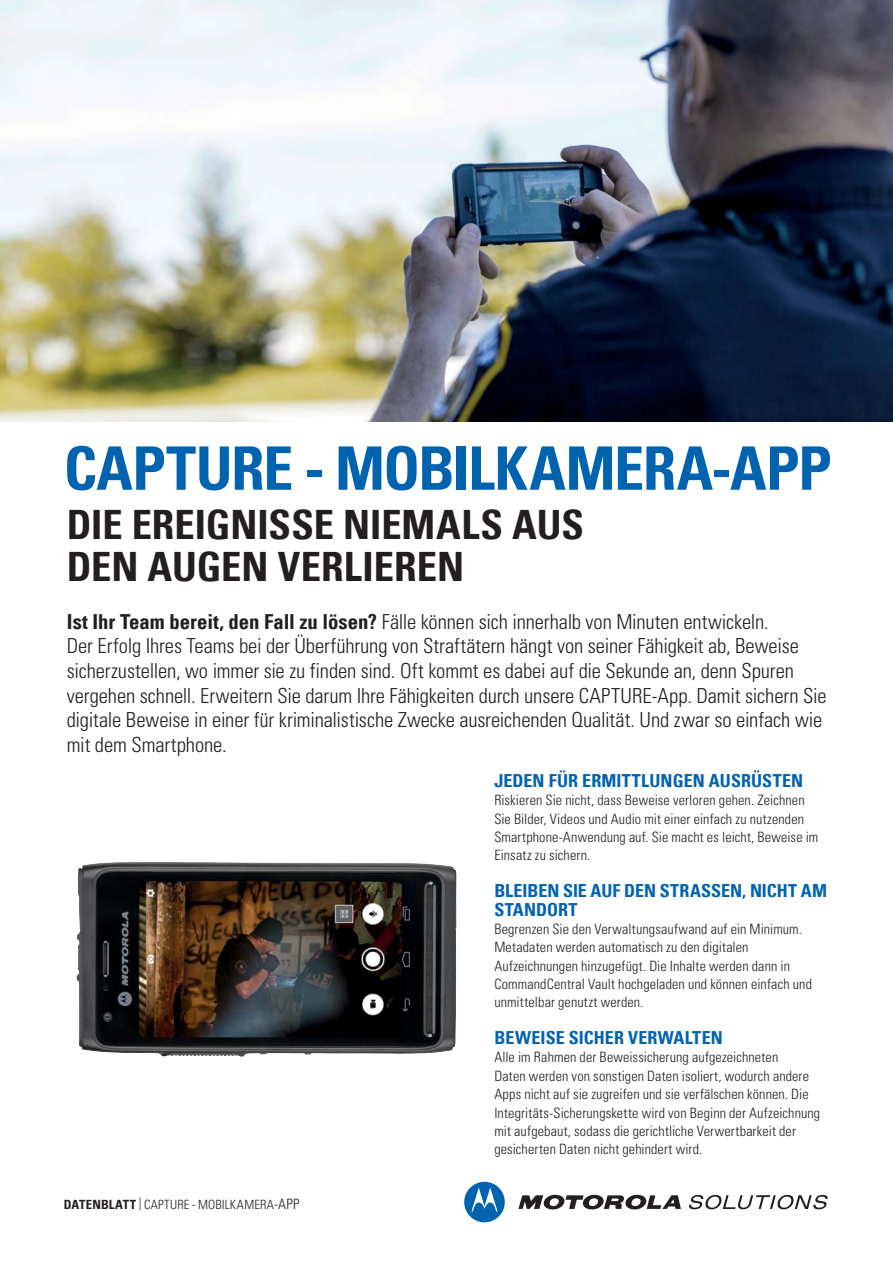
<style>
.page{position:relative;width:893px;height:1263px;background:#fff}
.page>*{position:absolute;margin:0;border:0;box-sizing:border-box;transform-origin:0 0}
.t1{font:700 condensed 60px "Univers LT";letter-spacing:-.015em;color:#0063b0}
.t2{font:700 condensed 40.5px/42px "Univers LT";color:#231f20}
.t3{font:300 condensed 20.7px/24.8px "Univers";letter-spacing:-.005em;color:#231f20}
.t4{font:700 condensed 18px/18.3px "Univers LT";letter-spacing:.005em;color:#0063b0}
.t5{font:300 condensed 14.25px/18.3px "Univers";letter-spacing:.01em;color:#231f20}
.t6{font:300 condensed 12.75px "Univers";letter-spacing:.015em;color:#231f20}
.s1{font-family:"Univers LT";font-weight:700}
.s2{font-size:14.25px}
</style>
<div class="page">
<img style="left:0;top:0;width:893px;height:421px">
<svg style="left:518px;top:1195px;width:163px;height:15px"></svg>
<svg style="left:464px;top:1182px;width:41px;height:40px"></svg>
<svg style="left:689px;top:1195px;width:139px;height:14px"></svg>
<img style="left:76px;top:862px;width:381px;height:195px">
<h1 class="t1" style="left:64px;top:432px;width:769px">CAPTURE - MOBILKAMERA-APP</h1>
<h2 class="t2" style="left:67px;top:504px;width:519px">DIE EREIGNISSE NIEMALS AUS<br>DEN AUGEN VERLIEREN</h2>
<p class="t3" style="left:67px;top:611px;width:761px"><span class="s1">Ist Ihr Team bereit, den Fall zu lösen?</span> Fälle können sich innerhalb von Minuten entwickeln.<br>Der Erfolg Ihres Teams bei der Überführung von Straftätern hängt von seiner Fähigkeit ab, Beweise sicherzustellen, wo immer sie zu finden sind. Oft kommt es dabei auf die Sekunde an, denn Spuren vergehen schnell. Erweitern Sie darum Ihre Fähigkeiten durch unsere CAPTURE-App. Damit sichern Sie digitale Beweise in einer für kriminalistische Zwecke ausreichenden Qualität. Und zwar so einfach wie mit dem Smartphone.</p>
<p class="t6" style="left:64px;top:1199px;width:237px"><span class="s1">DATENBLATT</span> | CAPTURE - MOBILKAMERA<span class="s2">-APP</span></p>
<p class="t4" style="left:494px;top:771px;width:310px">JEDEN FÜR ERMITTLUNGEN AUSRÜSTEN</p>
<p class="t5" style="left:494px;top:793px;width:326px">Riskieren Sie nicht, dass Beweise verloren gehen. Zeichnen Sie Bilder, Videos und Audio mit einer einfach zu nutzenden Smartphone-Anwendung auf. Sie macht es leicht, Beweise im Einsatz zu sichern.</p>
<p class="t4" style="left:494px;top:882px;width:334px">BLEIBEN SIE AUF DEN STRASSEN, NICHT AM<br>STANDORT</p>
<p class="t5" style="left:494px;top:921px;width:319px">Begrenzen Sie den Verwaltungsaufwand auf ein Minimum.<br>Metadaten werden automatisch zu den digitalen Aufzeichnungen hinzugefügt. Die Inhalte werden dann in CommandCentral Vault hochgeladen und können einfach und unmittelbar genutzt werden.</p>
<p class="t4" style="left:494px;top:1029px;width:230px">BEWEISE SICHER VERWALTEN</p>
<p class="t5" style="left:494px;top:1050px;width:327px">Alle im Rahmen der Beweissicherung aufgezeichneten<br>Daten werden von sonstigen Daten isoliert, wodurch andere Apps nicht auf sie zugreifen und sie verfälschen können. Die Integritäts-Sicherungskette wird von Beginn der Aufzeichnung mit aufgebaut, sodass die gerichtliche Verwertbarkeit der gesicherten Daten nicht gehindert wird.</p>
</div>
